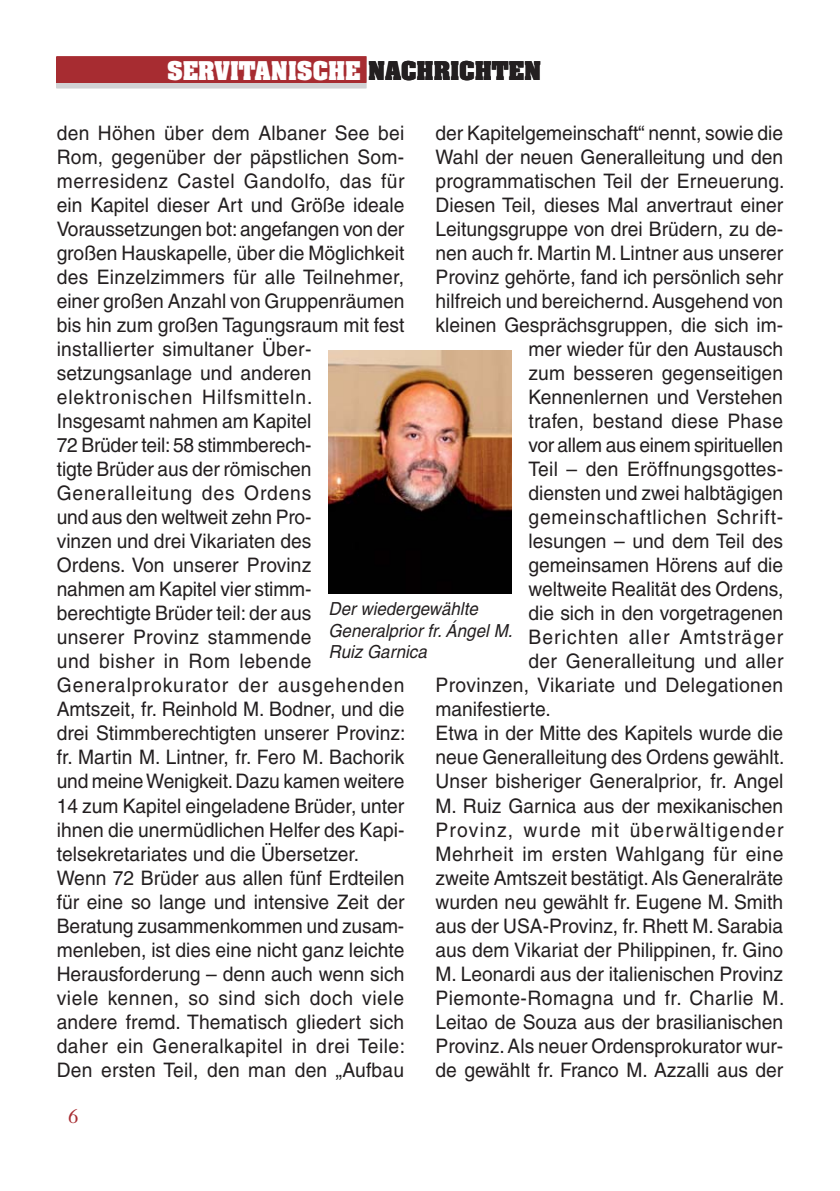
<style>
.page{position:relative;width:840px;height:1191px;background:#fff}
.page>*{position:absolute;margin:0;border:0;box-sizing:border-box;transform-origin:0 0}
.t1{font:700 22px "Aachen";color:#fff}
.t2{font:20px/24px "Helvetica";color:#231f20;scale:.96 1}
.t3{font:20px "Helvetica";letter-spacing:.025em;color:#231f20;scale:.96 1}
.t4{font:20px "Helvetica";letter-spacing:.02em;color:#231f20;scale:.96 1}
.t5{font:20px "Helvetica";letter-spacing:.065em;color:#231f20;scale:.96 1}
.t6{font:20px "Helvetica";letter-spacing:.04em;color:#231f20;scale:.96 1}
.t7{font:20px "Helvetica";letter-spacing:.055em;color:#231f20;scale:.96 1}
.t8{font:20px "Janson Text";color:#a72c31}
.t9{font:italic 18px/21.6px "Helvetica";color:#231f20;scale:.94 1}
.s1{color:#231f20}
</style>
<div class="page">
<svg style="left:59px;top:82px;width:305px;height:4px"></svg>
<div style="left:57px;top:62px;width:309px;height:26px;border:1px solid #d1d2d4"></div>
<div style="left:57px;top:57px;width:309px;height:25px;background:#a72c31"></div>
<img style="left:328px;top:350px;width:183px;height:244px">
<p class="t1" style="left:167px;top:61px;width:375px">SERVITANISCHE <span class="s1">NACHRICHTEN</span></p>
<p class="t2" style="left:57px;top:123px;width:364px">den Höhen über dem Albaner See bei Rom, gegenüber der päpstlichen Som&shy;merresidenz Castel Gandolfo, das für ein Kapitel dieser Art und Größe ideale Voraussetzungen bot: angefangen von der großen Hauskapelle, über die Möglichkeit des Einzelzimmers für alle Teilnehmer, einer großen Anzahl von Gruppenräumen bis hin zum großen Tagungsraum mit fest installierter simultaner Über&shy;setzungsanlage und anderen elektronischen Hilfsmitteln.<br>Insgesamt nahmen am Kapitel<br>72 Brüder teil: 58 stimmberech-<br>tigte Brüder aus der römischen Generalleitung des Ordens<br>und aus den weltweit zehn Pro-<br>vinzen und drei Vikariaten des<br>Ordens. Von unserer Provinz<br>nahmen am Kapitel vier stimm&shy;berechtigte Brüder teil: der aus<br>unserer Provinz stammende<br>und bisher in Rom lebende Generalprokurator der ausgehenden Amtszeit, fr. Reinhold M. Bodner, und die drei Stimmberechtigten unserer Provinz: fr. Martin M. Lintner, fr. Fero M. Bachorik und meine Wenigkeit. Dazu kamen weitere 14 zum Kapitel eingeladene Brüder, unter ihnen die unermüdlichen Helfer des Kapi&shy;telsekretariates und die Übersetzer.<br>Wenn 72 Brüder aus allen fünf Erdteilen für eine so lange und intensive Zeit der Beratung zusammenkommen und zusam&shy;menleben, ist dies eine nicht ganz leichte Herausforderung – denn auch wenn sich viele kennen, so sind sich doch viele andere fremd. Thematisch gliedert sich daher ein Generalkapitel in drei Teile:<br>Den ersten Teil, den man den „Aufbau</p>
<p class="t2" style="left:435px;top:123px;width:363px">der Kapitelgemeinschaft“ nennt, sowie die</p>
<p class="t2" style="left:435px;top:147px;width:363px">Wahl der neuen Generalleitung und den</p>
<p class="t2" style="left:435px;top:171px;width:365px">programmatischen Teil der Erneuerung.</p>
<p class="t2" style="left:435px;top:195px;width:363px">Diesen Teil, dieses Mal anvertraut einer</p>
<p class="t2" style="left:435px;top:219px;width:363px">Leitungsgruppe von drei Brüdern, zu de-</p>
<p class="t2" style="left:435px;top:243px;width:363px">nen auch fr. Martin M. Lintner aus unserer</p>
<p class="t2" style="left:435px;top:267px;width:363px">Provinz gehörte, fand ich persönlich sehr</p>
<p class="t2" style="left:435px;top:291px;width:363px">hilfreich und bereichernd. Ausgehend von</p>
<p class="t2" style="left:435px;top:315px;width:363px">kleinen Gesprächsgruppen, die sich im-</p>
<p class="t2" style="left:528px;top:339px;width:266px">mer wieder für den Austausch</p>
<p class="t2" style="left:528px;top:363px;width:266px">zum besseren gegenseitigen</p>
<p class="t2" style="left:528px;top:387px;width:266px">Kennenlernen und Verstehen</p>
<p class="t2" style="left:528px;top:411px;width:266px">trafen, bestand diese Phase</p>
<p class="t2" style="left:528px;top:435px;width:266px">vor allem aus einem spirituellen</p>
<p class="t2" style="left:528px;top:459px;width:267px">Teil – den Eröffnungsgottes-</p>
<p class="t2" style="left:528px;top:483px;width:266px">diensten und zwei halbtägigen</p>
<p class="t6" style="left:528px;top:510px;width:266px">gemeinschaftlichen Schrift-</p>
<p class="t2" style="left:528px;top:531px;width:266px">lesungen – und dem Teil des</p>
<p class="t2" style="left:528px;top:555px;width:266px">gemeinsamen Hörens auf die</p>
<p class="t2" style="left:528px;top:579px;width:267px">weltweite Realität des Ordens,</p>
<p class="t2" style="left:528px;top:603px;width:267px">die sich in den vorgetragenen</p>
<p class="t7" style="left:528px;top:630px;width:267px">Berichten aller Amtsträger</p>
<p class="t4" style="left:528px;top:654px;width:267px">der Generalleitung und aller</p>
<p class="t4" style="left:435px;top:678px;width:363px">Provinzen, Vikariate und Delegationen</p>
<p class="t2" style="left:435px;top:699px;width:121px">manifestierte.</p>
<p class="t2" style="left:435px;top:723px;width:363px">Etwa in der Mitte des Kapitels wurde die</p>
<p class="t2" style="left:435px;top:747px;width:364px">neue Generalleitung des Ordens gewählt.</p>
<p class="t2" style="left:435px;top:771px;width:363px">Unser bisheriger Generalprior, fr. Angel</p>
<p class="t2" style="left:435px;top:795px;width:363px">M. Ruiz Garnica aus der mexikanischen</p>
<p class="t5" style="left:435px;top:822px;width:363px">Provinz, wurde mit überwältigender</p>
<p class="t3" style="left:435px;top:846px;width:363px">Mehrheit im ersten Wahlgang für eine</p>
<p class="t2" style="left:435px;top:867px;width:363px">zweite Amtszeit bestätigt. Als Generalräte</p>
<p class="t2" style="left:435px;top:891px;width:363px">wurden neu gewählt fr. Eugene M. Smith</p>
<p class="t2" style="left:435px;top:915px;width:363px">aus der USA-Provinz, fr. Rhett M. Sarabia</p>
<p class="t2" style="left:435px;top:939px;width:363px">aus dem Vikariat der Philippinen, fr. Gino</p>
<p class="t2" style="left:435px;top:963px;width:363px">M. Leonardi aus der italienischen Provinz</p>
<p class="t3" style="left:435px;top:990px;width:364px">Piemonte-Romagna und fr. Charlie M.</p>
<p class="t2" style="left:435px;top:1011px;width:363px">Leitao de Souza aus der brasilianischen</p>
<p class="t2" style="left:435px;top:1035px;width:363px">Provinz. Als neuer Ordensprokurator wur-</p>
<p class="t2" style="left:435px;top:1059px;width:363px">de gewählt fr. Franco M. Azzalli aus der</p>
<p class="t9" style="left:328px;top:600px;width:197px">Der wiedergewählte<br>Generalprior fr. Ángel M.<br>Ruiz Garnica</p>
<p class="t8" style="left:68px;top:1107px;width:12px">6</p>
</div>
